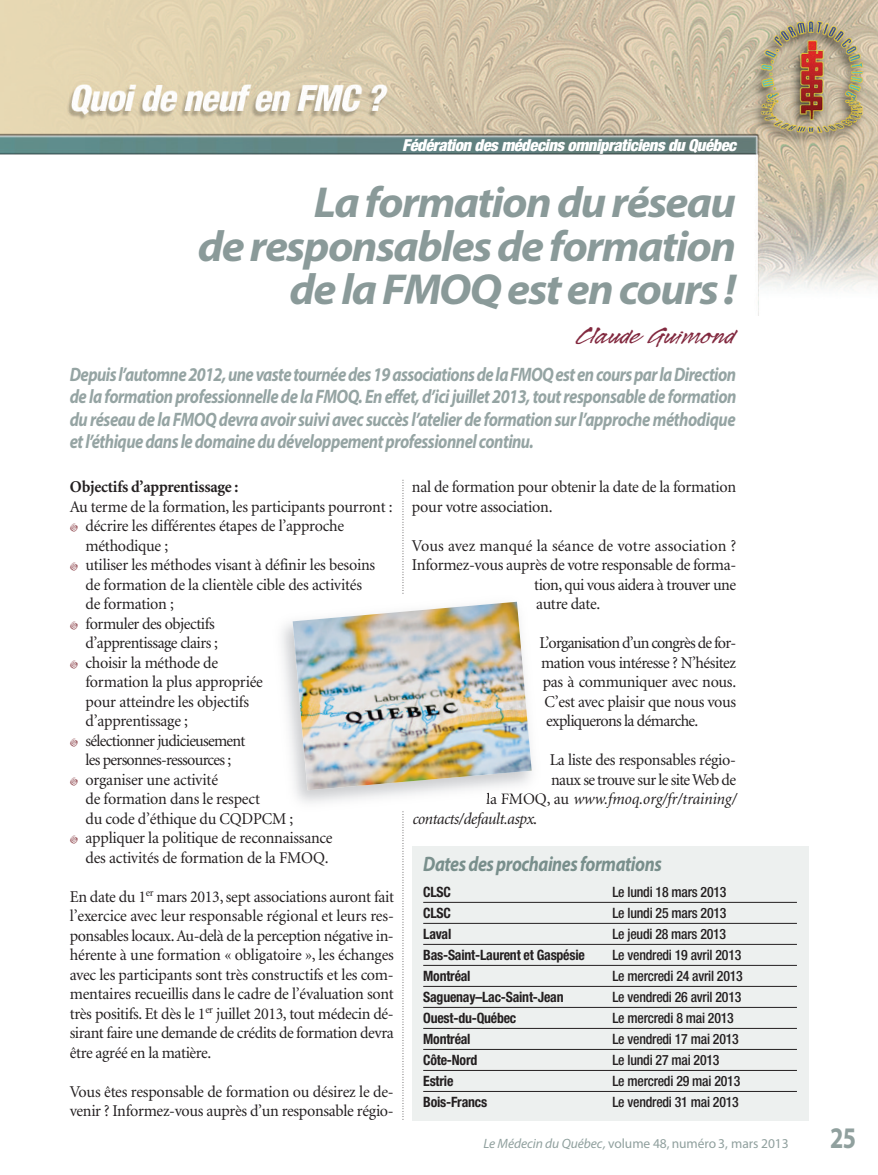
<style>
.page{position:relative;width:878px;height:1175px;background:#fff}
.page>*{position:absolute;margin:0;border:0;box-sizing:border-box;transform-origin:0 0}
.t1{font:italic 700 43.5px/43.5px "Myriad Pro";letter-spacing:-.035em;color:#8a9a99;text-align:right;scale:1.05 1}
.t2{font:700 30px "Myriad Pro";color:#90a09e;scale:.8 1}
.t3{font:27px "Legault Std";color:#82293f;scale:1.2 1}
.t4{font:italic 700 21px "Myriad Pro";letter-spacing:-.025em;color:#798f8c;scale:.85 1}
.t5{font:italic 700 19.5px/22.5px "Myriad Pro";letter-spacing:-.03em;color:#95a4a3;text-align:justify;scale:.85 1}
.t6{font:16.5px/19.5px "Minion";letter-spacing:-.02em;color:#231f20}
.t7{font:italic 16.5px "Minion";letter-spacing:-.02em;color:#231f20}
.t8{font:16.5px "Minion";letter-spacing:-.04em;color:#231f20}
.t9{font:italic 900 condensed 16.5px "Helvetica Neue";letter-spacing:-.025em;color:#fff}
.t10{font:16.5px "Minion";letter-spacing:.005em;color:#231f20}
.t11{font:16.5px "Minion";letter-spacing:-.05em;color:#231f20}
.t12{font:700 16.5px "Minion";letter-spacing:-.015em;color:#231f20}
.t13{font:500 condensed 14.25px "Helvetica Neue";letter-spacing:-.015em;color:#231f20}
.t14{font:700 condensed 14.25px "Helvetica Neue";letter-spacing:-.015em;color:#231f20}
.t15{font:13.5px "Myriad Pro";letter-spacing:-.005em;color:#90a09e}
.s1{font-style:normal}
.s2{font-style:italic}
</style>
<div class="page">
<img style="left:0;top:0;width:878px;height:315px">
<svg style="left:402px;top:480px;width:1px;height:109px"></svg>
<svg style="left:402px;top:816px;width:1px;height:304px"></svg>
<img style="left:486px;top:792px;width:58px;height:6px">
<img style="left:293px;top:602px;width:238px;height:188px">
<div style="left:412px;top:846px;width:396px;height:274px;background:#edf0ef"></div>
<hr style="left:423px;top:902px;width:373px;height:1px;background:#231f20">
<hr style="left:423px;top:923px;width:373px;height:1px;background:#231f20">
<hr style="left:423px;top:944px;width:373px;height:1px;background:#231f20">
<hr style="left:423px;top:965px;width:373px;height:1px;background:#231f20">
<hr style="left:423px;top:986px;width:373px;height:1px;background:#231f20">
<hr style="left:423px;top:1007px;width:373px;height:1px;background:#231f20">
<hr style="left:423px;top:1028px;width:373px;height:1px;background:#231f20">
<hr style="left:423px;top:1049px;width:373px;height:1px;background:#231f20">
<hr style="left:423px;top:1070px;width:373px;height:1px;background:#231f20">
<hr style="left:423px;top:1091px;width:373px;height:1px;background:#231f20">
<p class="t9" style="left:402px;top:139px;width:335px">Fédération des médecins omnipraticiens du Québec</p>
<h1 class="t1" style="left:198px;top:184px;width:514px">La formation du réseau<br>de responsables de formation de la FMOQ est en cours !</h1>
<h3 class="t3" style="left:577px;top:317px;width:134px">Claude Guimond</h3>
<p class="t5" style="left:70px;top:364px;width:785px">Depuis l’automne 2012, une vaste tournée des 19 associations de la FMOQ est en cours par la Di rec tion de la formation professionnelle de la FMOQ. En effet, d’ici juillet 2013, tout responsable de formation du réseau de la FMOQ devra avoir suivi avec succès l’atelier de formation sur l’approche méthodique et l’éthique dans le domaine du développement professionnel continu.</p>
<p class="t12" style="left:70px;top:480px;width:170px">Objectifs d’apprentissage :</p>
<p class="t6" style="left:85px;top:498px;width:308px;text-indent:-16px">Au terme de la formation, les participants pourront : décrire les différentes étapes de l’approche méthodique ;<br>utiliser les méthodes visant à définir les besoins de formation de la clientèle cible des activités<br>de formation ;<br>formuler des objectifs<br>d’apprentissage clairs ;<br>choisir la méthode de<br>formation la plus appropriée<br>pour atteindre les objectifs<br>d’apprentissage ;<br>sélectionner judicieusement<br>les personnes-ressources ;<br>organiser une activité<br>de formation dans le respect<br>du code d’éthique du CQDPCM ;<br>appliquer la politique de reconnaissance<br>des activités de formation de la FMOQ.</p>
<p class="t6" style="left:70px;top:888px;width:326px;text-align:justify">En date du 1<sup>er</sup> mars 2013, sept associations auront fait l’exercice avec leur responsable régional et leurs res&shy;ponsables locaux. Au-delà de la perception négative in&shy;hérente à une formation « obligatoire », les échanges avec les participants sont très constructifs et les com&shy;mentaires recueillis dans le cadre de l’évaluation sont très positifs. Et dès le 1<sup>er</sup> juillet 2013, tout médecin dé&shy;sirant faire une demande de crédits de formation devra être agréé en la matière.</p>
<p class="t6" style="left:70px;top:1083px;width:325px">Vous êtes responsable de formation ou désirez le de&shy;venir ? Informez-vous auprès d’un responsable régio-</p>
<p class="t6" style="left:412px;top:478px;width:326px">nal de formation pour obtenir la date de la formation pour votre association.</p>
<p class="t10" style="left:412px;top:539px;width:326px">Vous avez manqué la séance de votre association ?</p>
<p class="t6" style="left:412px;top:556px;width:326px">Informez-vous auprès de votre responsable de forma-</p>
<p class="t6" style="left:534px;top:576px;width:203px">tion, qui vous aidera à trouver une</p>
<p class="t6" style="left:536px;top:595px;width:66px">autre date.</p>
<p class="t11" style="left:539px;top:636px;width:198px">L’organisation d’un congrès de for-</p>
<p class="t6" style="left:541px;top:654px;width:196px">mation vous intéresse ? N’hésitez</p>
<p class="t6" style="left:543px;top:673px;width:195px">pas à communiquer avec nous.</p>
<p class="t6" style="left:544px;top:693px;width:193px">C’est avec plaisir que nous vous</p>
<p class="t8" style="left:546px;top:714px;width:154px">expliquerons la démarche.</p>
<p class="t6" style="left:549px;top:751px;width:188px">La liste des responsables régio-</p>
<p class="t8" style="left:551px;top:773px;width:186px">naux se trouve sur le site Web de</p>
<p class="t7" style="left:486px;top:792px;width:251px"><span class="s1">la FMOQ, au</span> www.fmoq.org/fr/training/</p>
<p class="t7" style="left:412px;top:812px;width:126px">contacts/default.aspx<span class="s1">.</span></p>
<p class="t4" style="left:423px;top:856px;width:282px">Dates des prochaines formations</p>
<p class="t14" style="left:423px;top:887px;width:29px">CLSC</p>
<p class="t13" style="left:612px;top:887px;width:116px">Le lundi 18 mars 2013</p>
<p class="t14" style="left:423px;top:908px;width:29px">CLSC</p>
<p class="t13" style="left:612px;top:908px;width:116px">Le lundi 25 mars 2013</p>
<p class="t14" style="left:423px;top:929px;width:30px">Laval</p>
<p class="t13" style="left:612px;top:929px;width:115px">Le jeudi 28 mars 2013</p>
<p class="t14" style="left:423px;top:950px;width:163px">Bas-Saint-Laurent et Gaspésie</p>
<p class="t13" style="left:612px;top:950px;width:131px">Le vendredi 19 avril 2013</p>
<p class="t14" style="left:423px;top:971px;width:49px">Montréal</p>
<p class="t13" style="left:612px;top:971px;width:132px">Le mercredi 24 avril 2013</p>
<p class="t14" style="left:423px;top:992px;width:142px">Saguenay–Lac-Saint-Jean</p>
<p class="t13" style="left:612px;top:992px;width:131px">Le vendredi 26 avril 2013</p>
<p class="t14" style="left:423px;top:1013px;width:95px">Ouest-du-Québec</p>
<p class="t13" style="left:612px;top:1013px;width:123px">Le mercredi 8 mai 2013</p>
<p class="t14" style="left:423px;top:1034px;width:49px">Montréal</p>
<p class="t13" style="left:612px;top:1034px;width:128px">Le vendredi 17 mai 2013</p>
<p class="t14" style="left:423px;top:1055px;width:56px">Côte-Nord</p>
<p class="t13" style="left:612px;top:1055px;width:109px">Le lundi 27 mai 2013</p>
<p class="t14" style="left:423px;top:1076px;width:32px">Estrie</p>
<p class="t13" style="left:612px;top:1076px;width:129px">Le mercredi 29 mai 2013</p>
<p class="t14" style="left:423px;top:1097px;width:65px">Bois-Francs</p>
<p class="t13" style="left:612px;top:1097px;width:128px">Le vendredi 31 mai 2013</p>
<p class="t15" style="left:483px;top:1138px;width:306px"><span class="s2">Le Médecin du Québec,</span> volume 48, numéro 3, mars 2013</p>
<h2 class="t2" style="left:830px;top:1126px;width:34px">25</h2>
</div>
